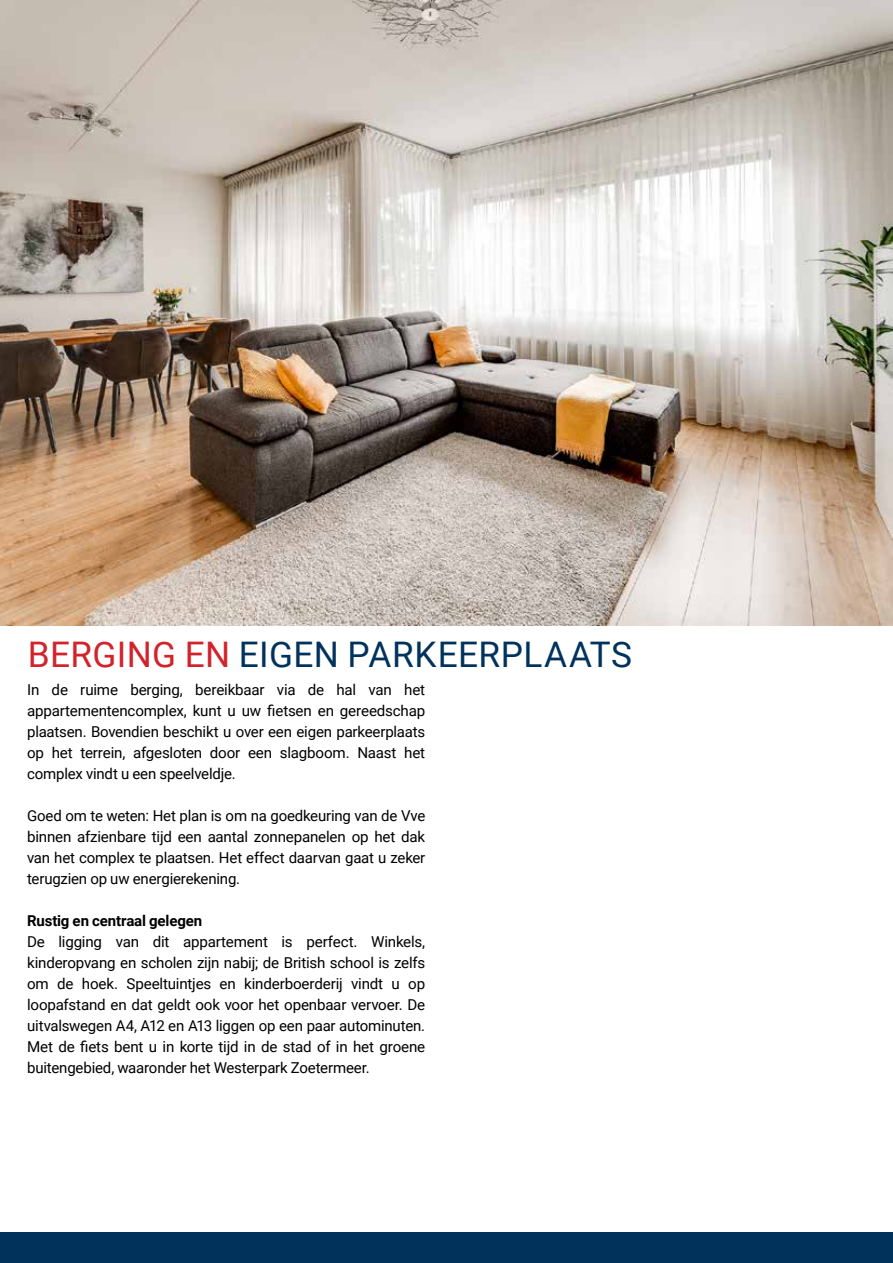
<style>
.page{position:relative;width:893px;height:1263px;background:#fff}
.page>*{position:absolute;margin:0;border:0;box-sizing:border-box;transform-origin:0 0}
.t1{font:35.25px "Roboto";letter-spacing:.01em;color:#01325c}
.t2{font:15px/21px "Roboto";letter-spacing:-.01em;color:#000;text-align:justify}
.t3{font:700 15px "Roboto";letter-spacing:-.01em;color:#000}
.s1{color:#d2232a}
</style>
<div class="page">
<img style="left:0;top:0;width:893px;height:625px">
<div style="left:0;top:1232px;width:893px;height:31px;background:#01325c"></div>
<h1 class="t1" style="left:28px;top:630px;width:606px"><span class="s1">BERGING EN</span> EIGEN PARKEERPLAATS</h1>
<p class="t2" style="left:27px;top:678px;width:400px">In de ruime berging, bereikbaar via de hal van het appartementencomplex, kunt u uw fietsen en gereedschap plaatsen. Bovendien beschikt u over een eigen parkeerplaats op het terrein, afgesloten door een slagboom. Naast het complex vindt u een speelveldje.</p>
<p class="t2" style="left:27px;top:804px;width:400px">Goed om te weten: Het plan is om na goedkeuring van de Vve binnen afzienbare tijd een aantal zonnepanelen op het dak van het complex te plaatsen. Het effect daarvan gaat u zeker terugzien op uw energierekening.</p>
<p class="t3" style="left:27px;top:910px;width:177px">Rustig en centraal gelegen</p>
<p class="t2" style="left:27px;top:930px;width:400px">De ligging van dit appartement is perfect. Winkels, kinderopvang en scholen zijn nabij; de British school is zelfs om de hoek. Speeltuintjes en kinderboerderij vindt u op loopafstand en dat geldt ook voor het openbaar vervoer. De uitvalswegen A4, A12 en A13 liggen op een paar autominuten.<br>Met de fiets bent u in korte tijd in de stad of in het groene buitengebied, waaronder het Westerpark Zoetermeer.</p>
</div>
